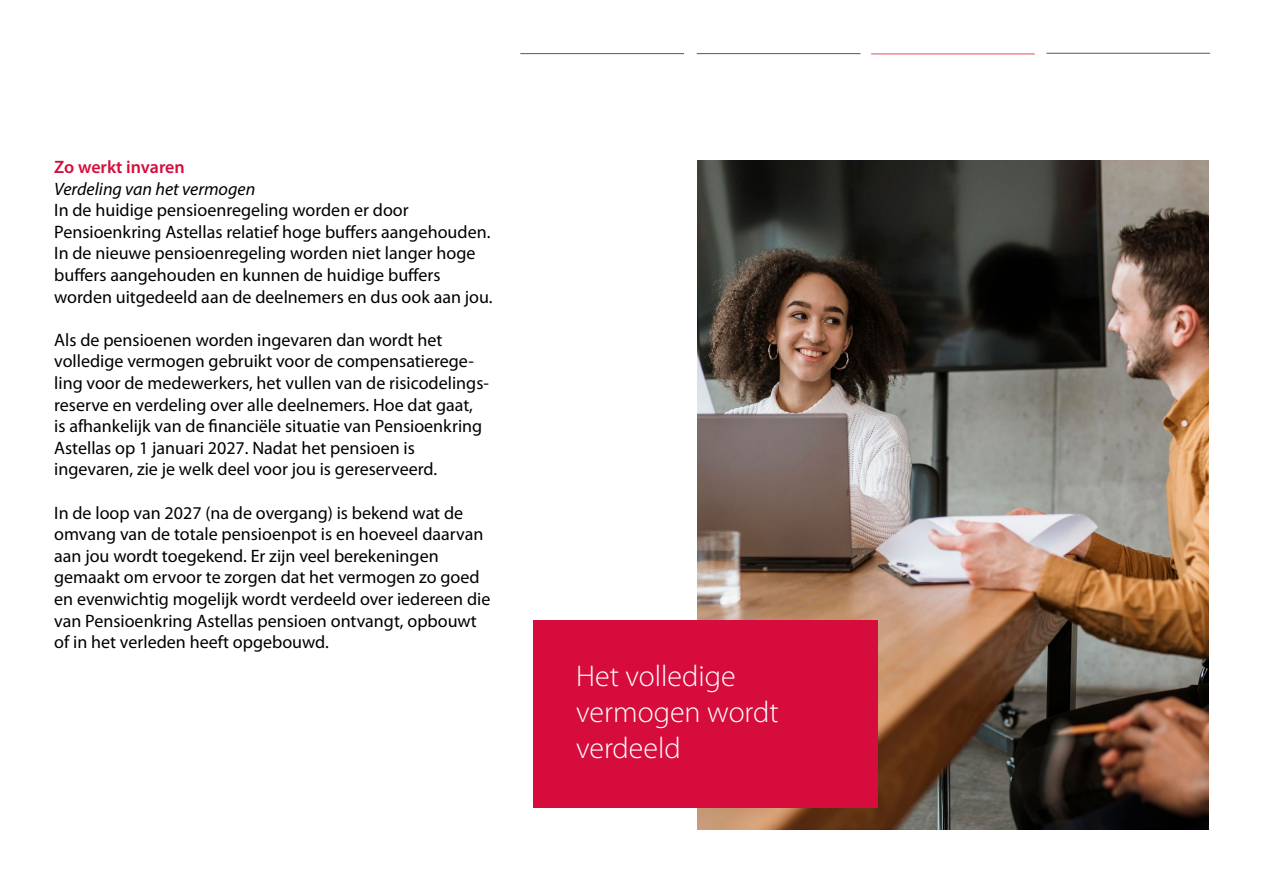
<style>
.page{position:relative;width:1263px;height:893px;background:#fff}
.page>*{position:absolute;margin:0;border:0;box-sizing:border-box;transform-origin:0 0}
.t1{font:300 30px/36px "Myriad Pro";color:#fff}
.t2{font:18px/21.6px "Myriad Pro";color:#000}
.t3{font:italic 18px "Myriad Pro";color:#000}
.t4{font:600 18px "Myriad Pro";color:#d60d3c}
</style>
<div class="page">
<img style="left:697px;top:160px;width:511px;height:669px">
<div style="left:534px;top:621px;width:344px;height:187px;background:#d60d3c"></div>
<hr style="left:520px;top:53px;width:164px;height:1px;background:#575756">
<hr style="left:697px;top:53px;width:163px;height:1px;background:#575756">
<hr style="left:1046px;top:53px;width:164px;height:1px;background:#575756">
<hr style="left:871px;top:54px;width:164px;height:1px;background:#de5059">
<p class="t4" style="left:54px;top:155px;width:132px">Zo werkt invaren</p>
<p class="t3" style="left:54px;top:177px;width:203px">Verdeling van het vermogen</p>
<p class="t2" style="left:54px;top:199px;width:440px">In de huidige pensioenregeling worden er door Pensioenkring Astellas relatief hoge buffers aangehouden.<br>In de nieuwe pensioenregeling worden niet langer hoge buffers aangehouden en kunnen de huidige buffers worden uitgedeeld aan de deelnemers en dus ook aan jou.</p>
<p class="t2" style="left:54px;top:329px;width:436px">Als de pensioenen worden ingevaren dan wordt het volledige vermogen gebruikt voor de compensatierege&shy;ling voor de medewerkers, het vullen van de risicodelings&shy;reserve en verdeling over alle deelnemers. Hoe dat gaat,<br>is afhankelijk van de financiële situatie van Pensioenkring Astellas op 1 januari 2027. Nadat het pensioen is ingevaren, zie je welk deel voor jou is gereserveerd.</p>
<p class="t2" style="left:54px;top:501px;width:438px">In de loop van 2027 (na de overgang) is bekend wat de omvang van de totale pensioenpot is en hoeveel daarvan aan jou wordt toegekend. Er zijn veel berekeningen gemaakt om ervoor te zorgen dat het vermogen zo goed en evenwichtig mogelijk wordt verdeeld over iedereen die van Pensioenkring Astellas pensioen ontvangt, opbouwt of in het verleden heeft opgebouwd.</p>
<h1 class="t1" style="left:576px;top:658px;width:204px">Het volledige vermogen wordt verdeeld</h1>
</div>
